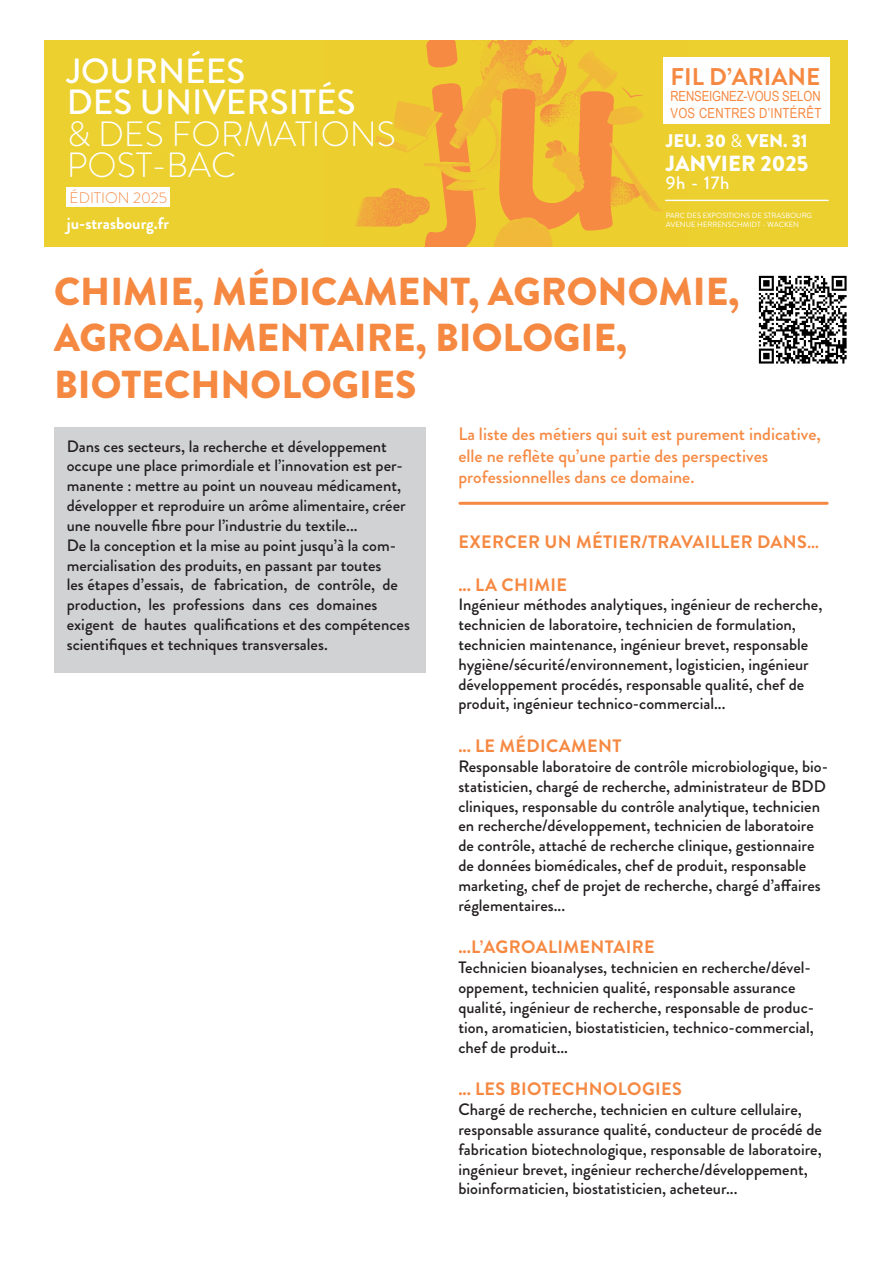
<style>
.page{position:relative;width:893px;height:1263px;background:#fff}
.page>*{position:absolute;margin:0;border:0;box-sizing:border-box;transform-origin:0 0}
._2024_TITRE_FICHE{font:900 39px/46.8px "Brandon Grotesque";color:#f68942}
.t1{font:500 34.95px/31.7px "Brandon Grotesque";color:#fff}
.t2{font:300 34.95px/31.7px "Brandon Grotesque";color:#fff}
.t3{font:700 24.15px "Brandon Grotesque";color:#f68942}
.t4{font:900 21.9px "Brandon Grotesque";color:#fff}
.t5{font:900 18.3px "Brandon Grotesque";color:#fff}
.t6{font:500 18.3px "Brandon Grotesque";color:#fff}
._2024_CHAPO{font:500 18px/21.6px "Brandon Grotesque";color:#f68942}
._2024_TITRE_1{font:700 18px "Brandon Grotesque";letter-spacing:.02em;color:#f68942}
.t7{font:700 16.65px "Brandon Grotesque";color:#fff}
._2024_DESCRIPTIF{font:500 16.5px/19.8px "Brandon Grotesque";color:#231f20}
.t8{font:300 15.3px "Brandon Grotesque";color:#f68942}
.t9{font:13.95px/16.8px "Arial Narrow";letter-spacing:-.01em;color:#f68942}
.t10{font:7.5px "Brandon Grotesque";color:#fff}
.s1{font-weight:400}
</style>
<div class="page">
<div style="left:45px;top:40px;width:803px;height:207px;background:#ebd02f"></div>
<img style="left:355px;top:40px;width:332px;height:207px">
<div style="left:67px;top:188px;width:103px;height:19px;background:#fff"></div>
<div style="left:664px;top:58px;width:166px;height:66px;background:#fff"></div>
<hr style="left:666px;top:200px;width:162px;height:1px;background:#fff">
<hr style="left:460px;top:502px;width:367px;height:3px;background:#f68942">
<div style="left:54px;top:427px;width:371px;height:246px;background:#d1d2d4"></div>
<svg style="left:758px;top:275px;width:89px;height:89px"></svg>
<p class="t1" style="left:67px;top:55px;width:290px">JOURNÉES<br>DES UNIVERSITÉS</p>
<p class="t2" style="left:67px;top:118px;width:331px">&amp; DES FORMATIONS<br>POST-BAC</p>
<p class="t7" style="left:67px;top:212px;width:104px">ju-strasbourg.fr</p>
<p class="t8" style="left:70px;top:187px;width:99px">ÉDITION 2025</p>
<p class="t3" style="left:670px;top:59px;width:152px">FIL D’ARIANE</p>
<p class="t9" style="left:670px;top:87px;width:152px">RENSEIGNEZ-VOUS SELON<br>VOS CENTRES D’INTÉRÊT</p>
<p class="t5" style="left:666px;top:128px;width:144px">JEU. 30 <span class="s1">&amp;</span> VEN. 31</p>
<p class="t4" style="left:666px;top:148px;width:144px">JANVIER 2025</p>
<p class="t6" style="left:666px;top:170px;width:65px">9h - 17h</p>
<p class="t10" style="left:666px;top:211px;width:148px">PARC DES EXPOSITIONS DE STRASBOURG</p>
<p class="t10" style="left:666px;top:220px;width:135px">AVENUE HERRENSCHMIDT - WACKEN</p>
<p class="_2024_TITRE_FICHE" style="left:54px;top:268px;width:687px">CHIMIE, MÉDICAMENT, AGRONOMIE,<br>AGROALIMENTAIRE, BIOLOGIE,<br>BIOTECHNOLOGIES</p>
<p class="_2024_DESCRIPTIF" style="left:67px;top:436px;width:340px">Dans ces secteurs, la recherche et développement occupe une place primordiale et l’innovation est per&shy;manente : mettre au point un nouveau médicament, développer et reproduire un arôme alimentaire, créer une nouvelle fibre pour l’industrie du textile...</p>
<p class="_2024_DESCRIPTIF" style="left:67px;top:535px;width:345px">De la conception et la mise au point jusqu’à la com&shy;mercialisation des produits, en passant par toutes<br>les étapes d’essais, de fabrication, de contrôle, de production, les professions dans ces domaines exigent de hautes qualifications et des compétences scientifiques et techniques transversales.</p>
<p class="_2024_CHAPO" style="left:458px;top:423px;width:364px">La liste des métiers qui suit est purement indicative, elle ne reflète qu’une partie des perspectives professionnelles dans ce domaine.</p>
<p class="_2024_TITRE_1" style="left:458px;top:529px;width:362px">EXERCER UN MÉTIER/TRAVAILLER DANS…</p>
<p class="_2024_TITRE_1" style="left:458px;top:572px;width:110px">... LA CHIMIE</p>
<p class="_2024_DESCRIPTIF" style="left:458px;top:595px;width:365px">Ingénieur méthodes analytiques, ingénieur de recherche, technicien de laboratoire, technicien de formulation, technicien maintenance, ingénieur brevet, responsable hygiène/sécurité/environnement, logisticien, ingénieur développement procédés, responsable qualité, chef de produit, ingénieur technico-commercial...</p>
<p class="_2024_TITRE_1" style="left:458px;top:733px;width:165px">... LE MÉDICAMENT</p>
<p class="_2024_DESCRIPTIF" style="left:458px;top:757px;width:371px">Responsable laboratoire de contrôle microbiologique, bio&shy;statisticien, chargé de recherche, administrateur de BDD cliniques, responsable du contrôle analytique, technicien en recherche/développement, technicien de laboratoire de contrôle, attaché de recherche clinique, gestionnaire de données biomédicales, chef de produit, responsable marketing, chef de projet de recherche, chargé d’affaires réglementaires...</p>
<p class="_2024_TITRE_1" style="left:458px;top:935px;width:198px">...L’AGROALIMENTAIRE</p>
<p class="_2024_DESCRIPTIF" style="left:458px;top:958px;width:357px">Technicien bioanalyses, technicien en recherche/dével&shy;oppement, technicien qualité, responsable assurance qualité, ingénieur de recherche, responsable de produc&shy;tion, aromaticien, biostatisticien, technico-commercial, chef de produit...</p>
<p class="_2024_TITRE_1" style="left:458px;top:1076px;width:225px">... LES BIOTECHNOLOGIES</p>
<p class="_2024_DESCRIPTIF" style="left:458px;top:1100px;width:365px">Chargé de recherche, technicien en culture cellulaire, responsable assurance qualité, conducteur de procédé de fabrication biotechnologique, responsable de laboratoire, ingénieur brevet, ingénieur recherche/développement, bioinformaticien, biostatisticien, acheteur...</p>
</div>
